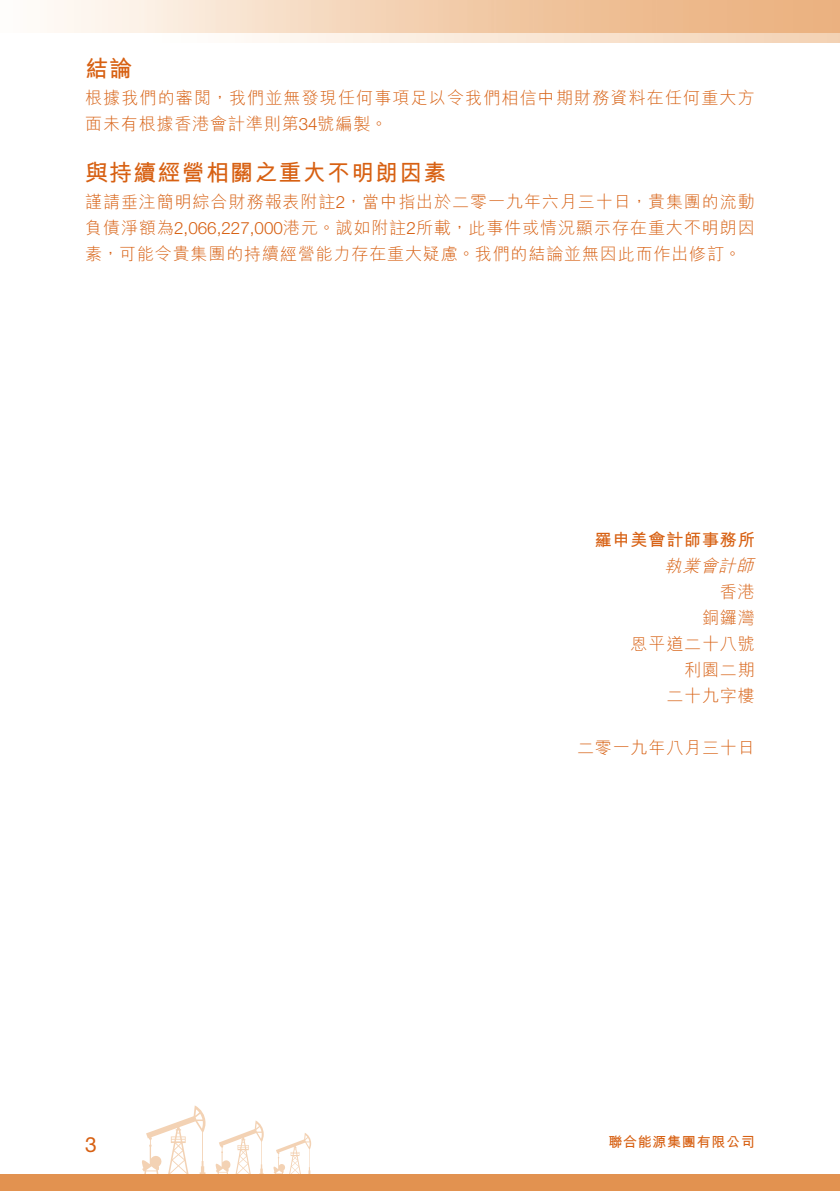
<style>
.page{position:relative;width:840px;height:1191px;background:#fff}
.page>*{position:absolute;margin:0;border:0;box-sizing:border-box;transform-origin:0 0}
.t1{font:23px "M Hei HK Bold E Ten B5 H";letter-spacing:.05em;color:#d76012}
.t2{font:21px "Helvetica Neue LT Std";color:#d76012}
.t3{font:17px/26px "M Hei HK Light E Ten B5 H";letter-spacing:.05em;color:#d76012}
.t4{font:17px "M Hei HK Bold E Ten B5 H";letter-spacing:.05em;color:#d76012}
.t5{font:italic 17px "M Hei HK Light E Ten B5 H";color:#d76012}
.t6{font:14px "M Hei HK Bold E Ten B5 H";letter-spacing:.05em;color:#d76012}
.s1{font-family:"Helvetica Neue LT Std";font-weight:300}
</style>
<div class="page">
<svg style="left:246px;top:33px;width:593px;height:9px;background:#f8e5d3"></svg>
<div style="left:0;top:0;width:142px;height:33px;background:#fef8f1"></div>
<svg style="left:141px;top:1105px;width:66px;height:70px"></svg>
<svg style="left:215px;top:1120px;width:50px;height:55px"></svg>
<svg style="left:273px;top:1133px;width:39px;height:42px"></svg>
<div style="left:0;top:1175px;width:839px;height:16px;background:#e29250"></div>
<h1 class="t1" style="left:85px;top:60px;width:49px">結論</h1>
<p class="t3" style="left:85px;top:87px;width:670px">根據我們的審閱，我們並無發現任何事項足以令我們相信中期財務資料在任何重大方面未有根據香港會計準則第<span class="s1">34</span>號編製。</p>
<h1 class="t1" style="left:85px;top:164px;width:363px">與持續經營相關之重大不明朗因素</h1>
<p class="t3" style="left:85px;top:191px;width:670px;text-align:justify">謹請垂注簡明綜合財務報表附註<span class="s1">2</span>，當中指出於二零一九年六月三十日，貴集團的流動負債淨額為<span class="s1">2,066,227,000</span>港元。誠如附註<span class="s1">2</span>所載，此事件或情況顯示存在重大不明朗因素，可能令貴集團的持續經營能力存在重大疑慮。我們的結論並無因此而作出修訂。</p>
<p class="t4" style="left:594px;top:533px;width:161px">羅申美會計師事務所</p>
<p class="t5" style="left:664px;top:559px;width:94px">執業會計師</p>
<p class="t3" style="left:630px;top:581px;width:126px;text-align:right">香港<br>銅鑼灣<br>恩平道二十八號利園二期<br>二十九字樓</p>
<p class="t3" style="left:576px;top:737px;width:179px">二零一九年八月三十日</p>
<p class="t2" style="left:85px;top:1136px;width:13px">3</p>
<p class="t6" style="left:608px;top:1136px;width:148px">聯合能源集團有限公司</p>
</div>
